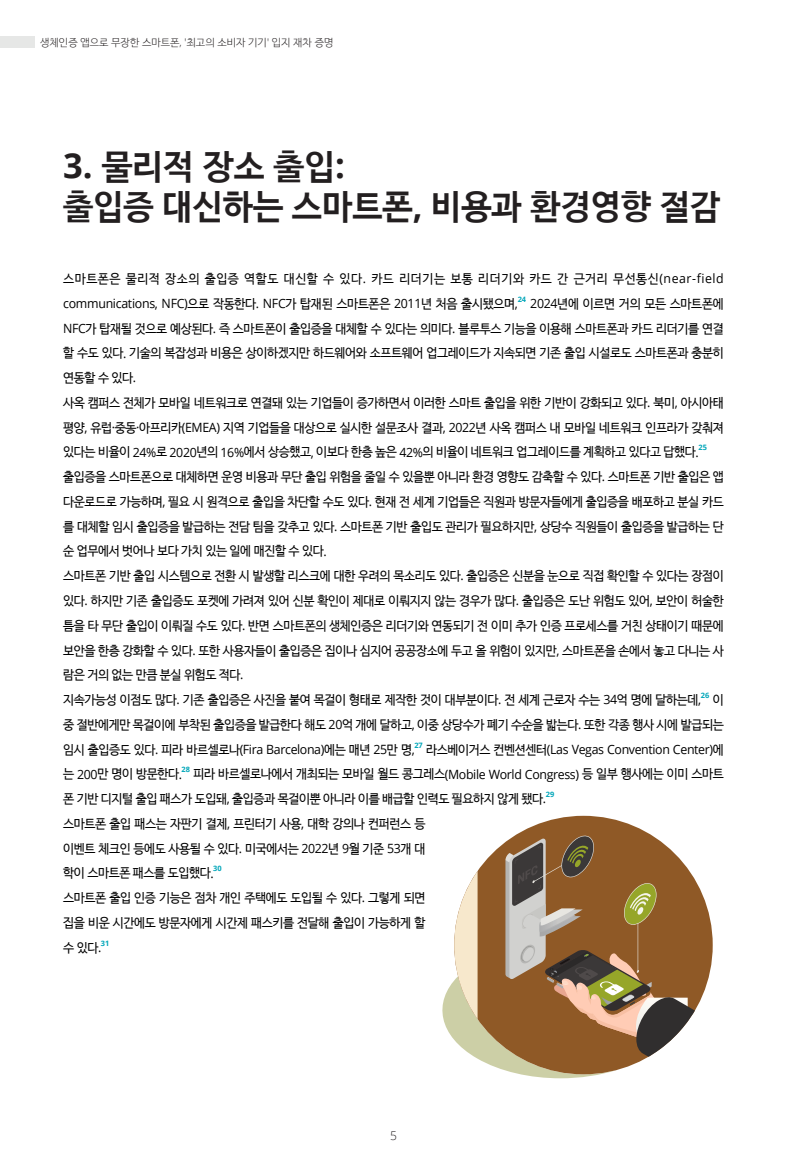
<style>
.page{position:relative;width:787px;height:1170px;background:#fff}
.page>*{position:absolute;margin:0;border:0;box-sizing:border-box;transform-origin:0 0}
.t1{font:700 34.5px "Nanum Barun Gothic";color:#231f20}
.t2{font:12.75px/24.8px "Nanum Barun Gothic";letter-spacing:-.03em;color:#000;text-align:justify}
.t3{font:12.75px/24.9px "Nanum Barun Gothic";letter-spacing:.045em;color:#000}
.t4{font:12.75px "Open Sans";letter-spacing:-.03em;color:#000}
.t5{font:300 12px "Open Sans";color:#231f20}
.t6{font:300 10.5px "Nanum Barun Gothic";color:#231f20}
.t7{font:700 7.5px "Open Sans";color:#00a6b9}
.s1{font-family:"Open Sans"}
.s2{font-family:"Nanum Barun Gothic"}
</style>
<div class="page">
<div style="left:0;top:36px;width:35px;height:12px;background:#e6e7e6"></div>
<div style="left:454px;top:815px;width:258px;height:259px;background:#8f5926;border-radius:50%"></div>
<svg style="left:442px;top:834px;width:257px;height:244px"></svg>
<p class="t6" style="left:40px;top:37px;width:295px">생체인증 앱으로 무장한 스마트폰<span class="s1">, '</span>최고의 소비자 기기<span class="s1">'</span> 입지 재차 증명</p>
<p class="t1" style="left:63px;top:149px;width:283px"><span class="s1">3.</span> 물리적 장소 출입<span class="s1">:</span></p>
<p class="t1" style="left:63px;top:188px;width:658px">출입증 대신하는 스마트폰<span class="s1">,</span> 비용과 환경영향 절감</p>
<p class="t3" style="left:63px;top:267px;width:662px">스마트폰은 물리적 장소의 출입증 역할도 대신할 수 있다<span class="s1">.</span> 카드 리더기는 보통 리더기와 카드 간 근거리 무선통신<span class="s1">(near-field communications, NFC)</span>으로 작동한다<span class="s1">. NFC</span>가 탑재된 스마트폰은 <span class="s1">2011</span>년 처음 출시됐으며<span class="s1">,</span></p>
<p class="t7" style="left:517px;top:294px;width:10px">24</p>
<p class="t2" style="left:63px;top:292px;width:662px;text-indent:467px"><span class="s1">2024</span>년에 이르면 거의 모든 스마트폰에 <span class="s1">NFC</span>가 탑재될 것으로 예상된다<span class="s1">.</span> 즉 스마트폰이 출입증을 대체할 수 있다는 의미다<span class="s1">.</span> 블루투스 기능을 이용해 스마트폰과 카드 리더기를 연결 할 수도 있다<span class="s1">.</span> 기술의 복잡성과 비용은 상이하겠지만 하드웨어와 소프트웨어 업그레이드가 지속되면 기존 출입 시설로도 스마트폰과 충분히 연동할 수 있다<span class="s1">.</span></p>
<p class="t2" style="left:63px;top:391px;width:662px">사옥 캠퍼스 전체가 모바일 네트워크로 연결돼 있는 기업들이 증가하면서 이러한 스마트 출입을 위한 기반이 강화되고 있다<span class="s1">.</span> 북미<span class="s1">,</span> 아시아태 평양<span class="s1">,</span> 유럽<span class="s1">·</span>중동<span class="s1">·</span>아프리카<span class="s1">(EMEA)</span> 지역 기업들을 대상으로 실시한 설문조사 결과<span class="s1">, 2022</span>년 사옥 캠퍼스 내 모바일 네트워크 인프라가 갖춰져 있다는 비율이 <span class="s1">24%</span>로 <span class="s1">2020</span>년의 <span class="s1">16%</span>에서 상승했고<span class="s1">,</span> 이보다 한층 높은 <span class="s1">42%</span>의 비율이 네트워크 업그레이드를 계획하고 있다고 답했다<span class="s1">.</span></p>
<p class="t7" style="left:698px;top:442px;width:10px">25</p>
<p class="t2" style="left:63px;top:465px;width:662px">출입증을 스마트폰으로 대체하면 운영 비용과 무단 출입 위험을 줄일 수 있을뿐 아니라 환경 영향도 감축할 수 있다<span class="s1">.</span> 스마트폰 기반 출입은 앱 다운로드로 가능하며<span class="s1">,</span> 필요 시 원격으로 출입을 차단할 수도 있다<span class="s1">.</span> 현재 전 세계 기업들은 직원과 방문자들에게 출입증을 배포하고 분실 카드 를 대체할 임시 출입증을 발급하는 전담 팀을 갖추고 있다<span class="s1">.</span> 스마트폰 기반 출입도 관리가 필요하지만<span class="s1">,</span> 상당수 직원들이 출입증을 발급하는 단 순 업무에서 벗어나 보다 가치 있는 일에 매진할 수 있다<span class="s1">.</span></p>
<p class="t2" style="left:63px;top:564px;width:662px">스마트폰 기반 출입 시스템으로 전환 시 발생할 리스크에 대한 우려의 목소리도 있다<span class="s1">.</span> 출입증은 신분을 눈으로 직접 확인할 수 있다는 장점이 있다<span class="s1">.</span> 하지만 기존 출입증도 포켓에 가려져 있어 신분 확인이 제대로 이뤄지지 않는 경우가 많다<span class="s1">.</span> 출입증은 도난 위험도 있어<span class="s1">,</span> 보안이 허술한 틈을 타 무단 출입이 이뤄질 수도 있다<span class="s1">.</span> 반면 스마트폰의 생체인증은 리더기와 연동되기 전 이미 추가 인증 프로세스를 거친 상태이기 때문에 보안을 한층 강화할 수 있다<span class="s1">.</span> 또한 사용자들이 출입증은 집이나 심지어 공공장소에 두고 올 위험이 있지만<span class="s1">,</span> 스마트폰을 손에서 놓고 다니는 사 람은 거의 없는 만큼 분실 위험도 적다<span class="s1">.</span></p>
<p class="t2" style="left:63px;top:688px;width:639px">지속가능성 이점도 많다<span class="s1">.</span> 기존 출입증은 사진을 붙여 목걸이 형태로 제작한 것이 대부분이다<span class="s1">.</span> 전 세계 근로자 수는 <span class="s1">34</span>억 명에 달하는데<span class="s1">,</span></p>
<p class="t7" style="left:701px;top:690px;width:10px">26</p>
<p class="t2" style="left:63px;top:688px;width:662px;text-indent:649px">이 중 절반에게만 목걸이에 부착된 출입증을 발급한다 해도 <span class="s1">20</span>억 개에 달하고<span class="s1">,</span> 이중 상당수가 폐기 수순을 밟는다<span class="s1">.</span> 또한 각종 행사 시에 발급되는 임시 출입증도 있다<span class="s1">.</span> 피라 바르셀로나<span class="s1">(Fira Barcelona)</span>에는 매년 <span class="s1">25</span>만 명<span class="s1">,</span></p>
<p class="t7" style="left:414px;top:739px;width:10px">27</p>
<p class="t4" style="left:426px;top:740px;width:299px"><span class="s2">라스베이거스 컨벤션센터</span>(Las Vegas Convention Center)<span class="s2">에</span></p>
<p class="t2" style="left:63px;top:762px;width:120px">는 <span class="s1">200</span>만 명이 방문한다<span class="s1">.</span></p>
<p class="t7" style="left:182px;top:764px;width:10px">28</p>
<p class="t2" style="left:63px;top:762px;width:662px;text-indent:130px">피라 바르셀로나에서 개최되는 모바일 월드 콩그레스<span class="s1">(Mobile World Congress)</span> 등 일부 행사에는 이미 스마트 폰 기반 디지털 출입 패스가 도입돼<span class="s1">,</span> 출입증과 목걸이뿐 아니라 이를 배급할 인력도 필요하지 않게 됐다<span class="s1">.</span></p>
<p class="t7" style="left:546px;top:789px;width:10px">29</p>
<p class="t2" style="left:63px;top:811px;width:364px">스마트폰 출입 패스는 자판기 결제<span class="s1">,</span> 프린터기 사용<span class="s1">,</span> 대학 강의나 컨퍼런스 등 이벤트 체크인 등에도 사용될 수 있다<span class="s1">.</span> 미국에서는 <span class="s1">2022</span>년 <span class="s1">9</span>월 기준 <span class="s1">53</span>개 대 학이 스마트폰 패스를 도입했다<span class="s1">.</span></p>
<p class="t7" style="left:213px;top:863px;width:10px">30</p>
<p class="t2" style="left:63px;top:886px;width:364px">스마트폰 출입 인증 기능은 점차 개인 주택에도 도입될 수 있다<span class="s1">.</span> 그렇게 되면 집을 비운 시간에도 방문자에게 시간제 패스키를 전달해 출입이 가능하게 할 수 있다<span class="s1">.</span></p>
<p class="t7" style="left:101px;top:937px;width:10px">31</p>
<p class="t5" style="left:390px;top:1127px;width:8px">5</p>
</div>
